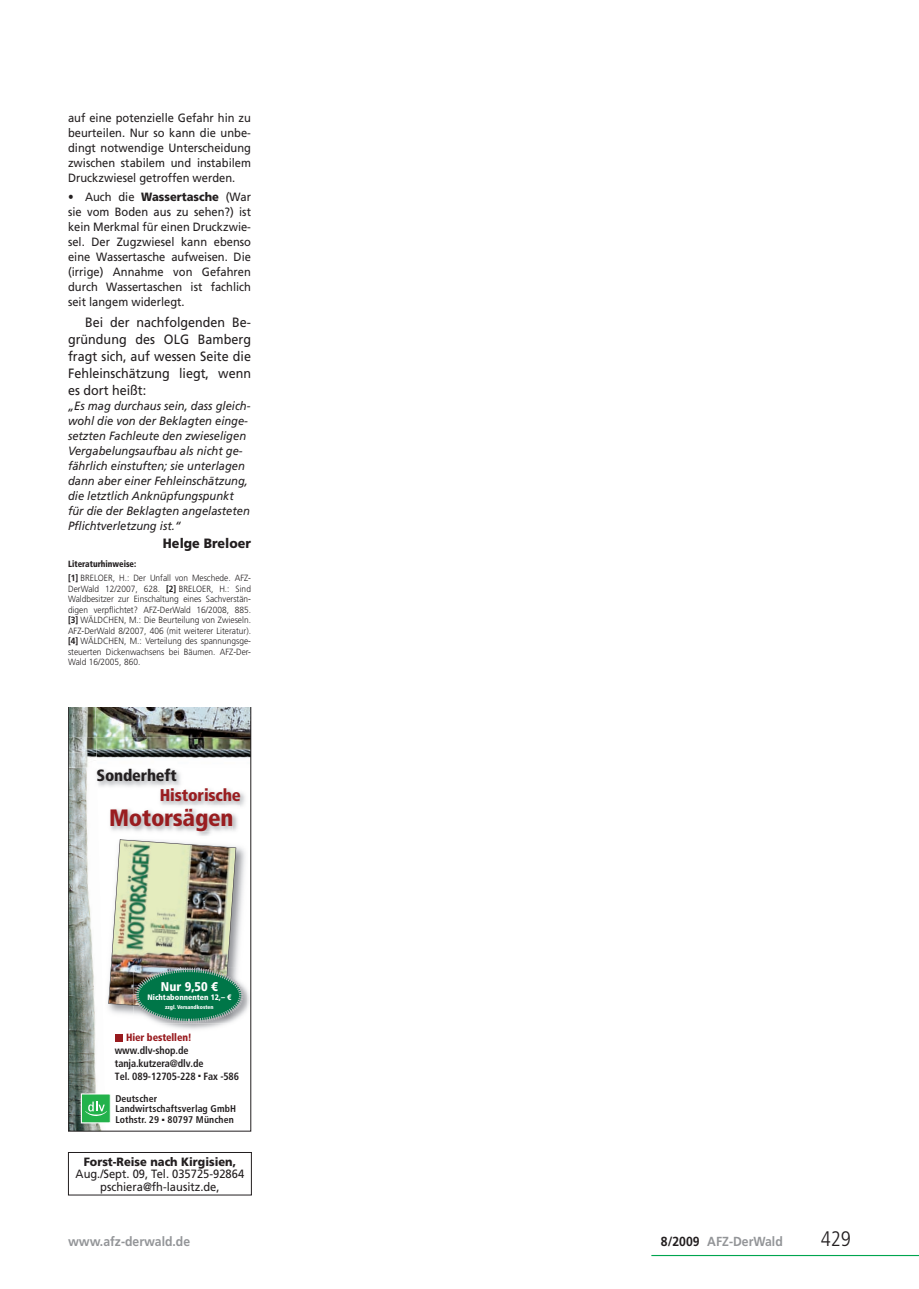
<style>
.page{position:relative;width:919px;height:1289px;background:#fff}
.page>*{position:absolute;margin:0;border:0;box-sizing:border-box;transform-origin:0 0}
.t1{font:900 condensed 23.7px "Frutiger LT Std";letter-spacing:-.01em;color:#991d20}
.t2{font:300 condensed 21px "Frutiger LT Std";color:#231f20}
.t3{font:900 condensed 16.95px "Frutiger LT Std";letter-spacing:-.01em;color:#991d20}
.t4{font:900 condensed 16.2px "Frutiger LT Std";letter-spacing:-.01em;color:#231f20}
.t5{font:13.5px/17px "Frutiger LT Std";color:#231f20;text-align:justify;scale:.93 1}
.t6{font:900 13.5px "Frutiger LT Std";color:#231f20;scale:.93 1}
.t7{font:700 13.2px "Frutiger LT Std";color:#939598;scale:.93 1}
.t8{font:900 condensed 12.75px "Frutiger LT Std";color:#fff}
.t9{font:12px/15px "Frutiger LT Std";color:#231f20;text-align:justify;scale:.93 1}
.t10{font:italic 12px/15px "Frutiger LT Std";color:#231f20;scale:.93 1}
.t11{font:900 12px "Frutiger LT Std";color:#231f20;scale:.93 1}
.t12{font:700 condensed 10.5px/12.8px "Frutiger LT Std";letter-spacing:-.01em;color:#231f20}
.t13{font:900 condensed 10.5px "Frutiger LT Std";letter-spacing:-.01em;color:#981a1e}
.t14{font:700 condensed 9.75px/10.5px "Frutiger LT Std";letter-spacing:.01em;color:#231f20}
.t15{font:300 9px/10.5px "Frutiger LT Std";color:#231f20;scale:.93 1}
.t16{font:900 condensed 9px/14.7px "Frutiger LT Std";color:#231f20;scale:.93 1}
.t17{font:900 condensed 7.95px "Frutiger LT Std";color:#fff}
.t18{font:900 condensed 5.55px "Frutiger LT Std";color:#fff}
.s1{font-weight:900}
.s2{font-weight:700;font-stretch:normal}
.s3{font-weight:300;font-stretch:normal}
.s4{font-weight:700}
.s5{color:#231f20}
</style>
<div class="page">
<hr style="left:651px;top:1254px;width:267px;height:1px;background:#00a54f">
<div style="left:68px;top:1152px;width:184px;height:43px;border:1px solid #231f20"></div>
<img style="left:68px;top:707px;width:183px;height:424px">
<p class="t9" style="left:68px;top:110px;width:198px">auf eine potenzielle Gefahr hin zu beurteilen. Nur so kann die unbe&shy;dingt notwendige Unterscheidung zwischen stabilem und instabilem Druckzwiesel getroffen werden.</p>
<p class="t9" style="left:68px;top:189px;width:198px">• Auch die <span class="s1">Wassertasche</span> (War sie vom Boden aus zu sehen?) ist kein Merkmal für einen Druckzwie&shy;sel. Der Zugzwiesel kann ebenso eine Wassertasche aufweisen. Die (irrige) Annahme von Gefahren durch Wassertaschen ist fachlich seit langem widerlegt.</p>
<p class="t5" style="left:68px;top:314px;width:198px;text-indent:17px">Bei der nachfolgenden Be&shy;gründung des OLG Bamberg fragt sich, auf wessen Seite die Fehleinschätzung liegt, wenn es dort heißt:</p>
<p class="t10" style="left:68px;top:399px;width:198px">„Es mag durchaus sein, dass gleich&shy;wohl die von der Beklagten einge&shy;setzten Fachleute den zwieseligen Vergabelungsaufbau als nicht ge&shy;fährlich einstuften; sie unterlagen dann aber einer Fehleinschätzung, die letztlich Anknüpfungspunkt für die der Beklagten angelasteten Pflichtverletzung ist.“</p>
<p class="t6" style="left:163px;top:534px;width:96px">Helge Breloer</p>
<p class="t16" style="left:68px;top:556px;width:75px">Literaturhinweise: <span class="s2">[1]</span> <span class="s3">Breloer</span></p>
<p class="t15" style="left:68px;top:573px;width:198px;text-indent:45px">, H.: Der Unfall von Meschede. AFZ-<br>DerWald 12/2007, 628. <span class="s4">[2]</span> Breloer</p>
<p class="t15" style="left:68px;top:583px;width:198px;text-align:justify;text-indent:143px">, H.: Sind Waldbesitzer zur Einschaltung eines Sachverstän&shy;digen verpflichtet? AFZ-DerWald 16/2008, 885. <span class="s4">[3]</span> Wäldchen, M.: Die Beurteilung von Zwieseln.<br>AFZ-DerWald 8/2007, 406 (mit weiterer Literatur). <span class="s4">[4]</span> Wäldchen, M.: Verteilung des spannungsge&shy;steuerten Dickenwachsens bei Bäumen. AFZ-Der-Wald 16/2005, 860.</p>
<h3 class="t4" style="left:96px;top:766px;width:82px">Sonderheft</h3>
<h3 class="t3" style="left:160px;top:785px;width:83px">Historische</h3>
<h1 class="t1" style="left:109px;top:803px;width:126px">Motorsägen</h1>
<p class="t8" style="left:161px;top:978px;width:58px">Nur 9,50 €</p>
<p class="t17" style="left:147px;top:992px;width:85px">Nichtabonnenten 12,– €</p>
<p class="t18" style="left:165px;top:1003px;width:50px">zzgl. Versandkosten</p>
<p class="t13" style="left:126px;top:1031px;width:67px">Hier bestellen!</p>
<p class="t12" style="left:115px;top:1044px;width:126px">www.dlv-shop.de tanja.kutzera@dlv.de<br>Tel. 089-12705-228 Fax -586</p>
<p class="t14" style="left:115px;top:1093px;width:122px">Deutscher<br>Landwirtschaftsverlag GmbH<br>Lothstr. 29 80797 München</p>
<p class="t11" style="left:84px;top:1153px;width:165px">Forst-Reise nach Kirgisien,</p>
<p class="t9" style="left:76px;top:1167px;width:183px;line-height:12.8px;text-align:center">Aug./Sept. 09, Tel. 035725-92864 pschiera@fh-lausitz.de,</p>
<p class="t7" style="left:68px;top:1233px;width:133px">www.afz-derwald.de</p>
<p class="t7" style="left:661px;top:1233px;width:132px"><span class="s5">8/2009</span> AFZ-DerWald</p>
<h2 class="t2" style="left:820px;top:1227px;width:32px">429</h2>
</div>
